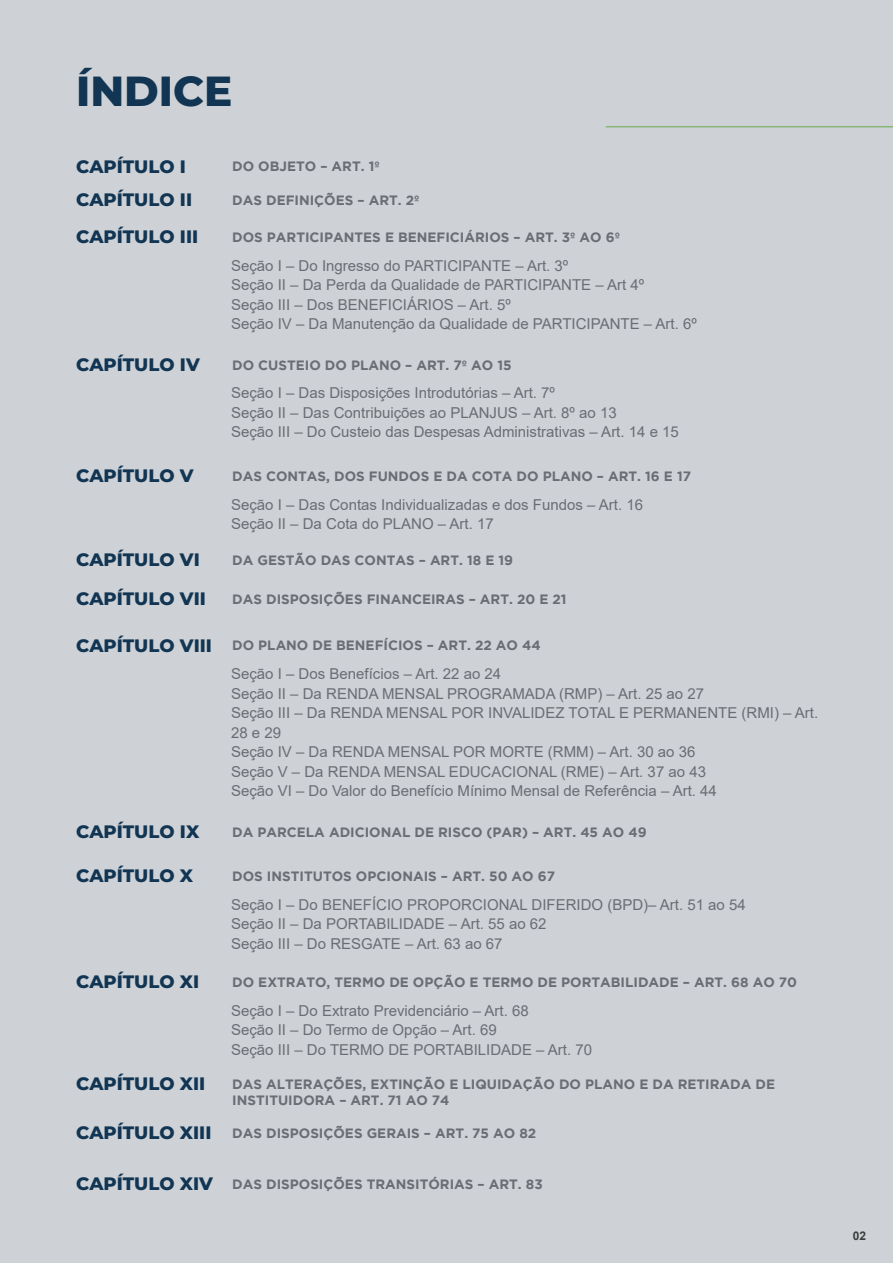
<style>
.page{position:relative;width:893px;height:1263px;background:#ced2d6}
.page>*{position:absolute;margin:0;border:0;box-sizing:border-box;transform-origin:0 0}
.t1{font:800 42px "Montserrat";color:#113553}
.t2{font:800 18px "Montserrat";color:#113553}
.t3{font:15px/19.5px "Arial";color:#6a6d73}
.t4{font:700 13.5px/16.5px "Gotham";color:#6a6d73}
.t5{font:700 12px "Arial";color:#3e3e3f}
.s1{font-family:"Montserrat";font-weight:800;font-size:18px;color:#113553}
</style>
<div class="page">
<hr style="left:606px;top:126px;width:287px;height:1px;background:#88b67a">
<h1 class="t1" style="left:76px;top:60px;width:158px">ÍNDICE</h1>
<p class="t2" style="left:76px;top:153px;width:111px">CAPÍTULO I</p>
<p class="t4" style="left:232px;top:158px;width:149px">DO OBJETO – ART. 1º</p>
<p class="t2" style="left:76px;top:186px;width:118px">CAPÍTULO II</p>
<p class="t4" style="left:232px;top:191px;width:189px">DAS DEFINIÇÕES – ART. 2º</p>
<p class="t2" style="left:76px;top:223px;width:124px">CAPÍTULO III</p>
<p class="t3" style="left:231px;top:255px;width:467px">Seção I – Do Ingresso do PARTICIPANTE – Art. 3º<br>Seção II – Da Perda da Qualidade de PARTICIPANTE – Art 4º<br>Seção III – Dos BENEFICIÁRIOS – Art. 5º<br>Seção IV – Da Manutenção da Qualidade de PARTICIPANTE – Art. 6º</p>
<p class="t4" style="left:232px;top:229px;width:389px">DOS PARTICIPANTES E BENEFICIÁRIOS – ART. 3º AO 6º</p>
<p class="t2" style="left:76px;top:351px;width:125px">CAPÍTULO IV</p>
<p class="t2" style="left:76px;top:462px;width:119px">CAPÍTULO V</p>
<p class="t4" style="left:232px;top:356px;width:281px">DO CUSTEIO DO PLANO – ART. 7º AO 15</p>
<p class="t3" style="left:231px;top:383px;width:449px">Seção I – Das Disposições Introdutórias – Art. 7º<br>Seção II – Das Contribuições ao PLANJUS – Art. 8º ao 13<br>Seção III – Do Custeio das Despesas Administrativas – Art. 14 e 15</p>
<p class="t4" style="left:232px;top:468px;width:460px">DAS CONTAS, DOS FUNDOS E DA COTA DO PLANO – ART. 16 E 17</p>
<p class="t3" style="left:231px;top:494px;width:413px">Seção I – Das Contas Individualizadas e dos Fundos – Art. 16<br>Seção II – Da Cota do PLANO – Art. 17</p>
<p class="t2" style="left:76px;top:546px;width:125px">CAPÍTULO VI</p>
<p class="t4" style="left:232px;top:551px;width:282px">DA GESTÃO DAS CONTAS – ART. 18 E 19</p>
<p class="t2" style="left:76px;top:586px;width:131px">CAPÍTULO VII</p>
<p class="t4" style="left:232px;top:591px;width:336px">DAS DISPOSIÇÕES FINANCEIRAS – ART. 20 E 21</p>
<p class="t2" style="left:76px;top:632px;width:137px">CAPÍTULO VIII</p>
<p class="t4" style="left:232px;top:637px;width:310px">DO PLANO DE BENEFÍCIOS – ART. 22 AO 44</p>
<p class="t3" style="left:231px;top:664px;width:589px">Seção I – Dos Benefícios – Art. 22 ao 24<br>Seção II – Da RENDA MENSAL PROGRAMADA (RMP) – Art. 25 ao 27<br>Seção III – Da RENDA MENSAL POR INVALIDEZ TOTAL E PERMANENTE (RMI) – Art.<br>28 e 29<br>Seção IV – Da RENDA MENSAL POR MORTE (RMM) – Art. 30 ao 36<br>Seção V – Da RENDA MENSAL EDUCACIONAL (RME) – Art. 37 ao 43<br>Seção VI – Do Valor do Benefício Mínimo Mensal de Referência – Art. 44</p>
<p class="t2" style="left:76px;top:818px;width:125px">CAPÍTULO IX</p>
<p class="t4" style="left:232px;top:823px;width:416px">DA PARCELA ADICIONAL DE RISCO (PAR) – ART. 45 AO 49</p>
<p class="t2" style="left:76px;top:862px;width:119px">CAPÍTULO X</p>
<p class="t2" style="left:76px;top:969px;width:125px">CAPÍTULO XI</p>
<p class="t4" style="left:232px;top:867px;width:324px">DOS INSTITUTOS OPCIONAIS – ART. 50 AO 67</p>
<p class="t3" style="left:231px;top:894px;width:516px">Seção I – Do BENEFÍCIO PROPORCIONAL DIFERIDO (BPD)– Art. 51 ao 54<br>Seção II – Da PORTABILIDADE – Art. 55 ao 62<br>Seção III – Do RESGATE – Art. 63 ao 67</p>
<p class="t4" style="left:232px;top:974px;width:566px">DO EXTRATO, TERMO DE OPÇÃO E TERMO DE PORTABILIDADE – ART. 68 AO 70</p>
<p class="t3" style="left:231px;top:1001px;width:362px">Seção I – Do Extrato Previdenciário – Art. 68<br>Seção II – Do Termo de Opção – Art. 69<br>Seção III – Do TERMO DE PORTABILIDADE – Art. 70</p>
<p class="t2" style="left:76px;top:1070px;width:131px">CAPÍTULO XII</p>
<p class="t4" style="left:232px;top:1075px;width:544px">DAS ALTERAÇÕES, EXTINÇÃO E LIQUIDAÇÃO DO PLANO E DA RETIRADA DE<br>INSTITUIDORA – ART. 71 AO 74</p>
<p class="t4" style="left:76px;top:1125px;width:462px"><span class="s1">CAPÍTULO XIII</span> DAS DISPOSIÇÕES GERAIS – ART. 75 AO 82</p>
<p class="t4" style="left:76px;top:1176px;width:468px"><span class="s1">CAPÍTULO XIV</span> DAS DISPOSIÇÕES TRANSITÓRIAS – ART. 83</p>
<p class="t5" style="left:853px;top:1228px;width:15px">02</p>
</div>
